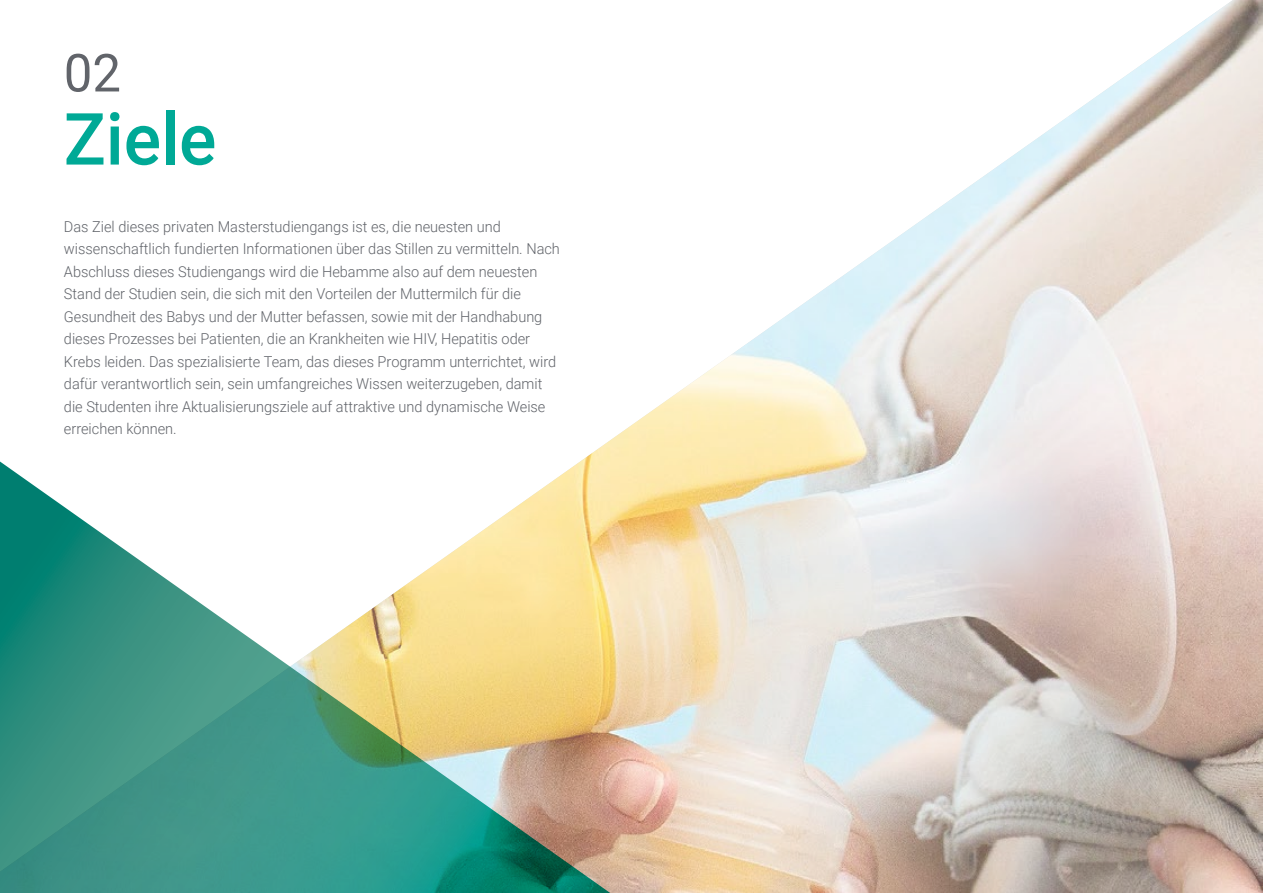
<style>
.page{position:relative;width:1263px;height:893px;background:#fff}
.page>*{position:absolute;margin:0;border:0;box-sizing:border-box;transform-origin:0 0}
.t1{font:500 72px "Roboto";color:#00a996}
.t2{font:52.5px "Roboto";color:#61646a}
.t3{font:300 15px/22.5px "Roboto";color:#61646a}
</style>
<div class="page">
<img style="left:602px;top:0;width:661px;height:893px">
<svg style="left:0;top:446px;width:640px;height:447px"></svg>
<h2 class="t2" style="left:64px;top:36px;width:59px">02</h2>
<h1 class="t1" style="left:64px;top:89px;width:154px">Ziele</h1>
<p class="t3" style="left:64px;top:214px;width:497px">Das Ziel dieses privaten Masterstudiengangs ist es, die neuesten und wissenschaftlich fundierten Informationen über das Stillen zu vermitteln. Nach Abschluss dieses Studiengangs wird die Hebamme also auf dem neuesten Stand der Studien sein, die sich mit den Vorteilen der Muttermilch für die Gesundheit des Babys und der Mutter befassen, sowie mit der Handhabung dieses Prozesses bei Patienten, die an Krankheiten wie HIV, Hepatitis oder Krebs leiden. Das spezialisierte Team, das dieses Programm unterrichtet, wird dafür verantwortlich sein, sein umfangreiches Wissen weiterzugeben, damit die Studenten ihre Aktualisierungsziele auf attraktive und dynamische Weise erreichen können.</p>
</div>
